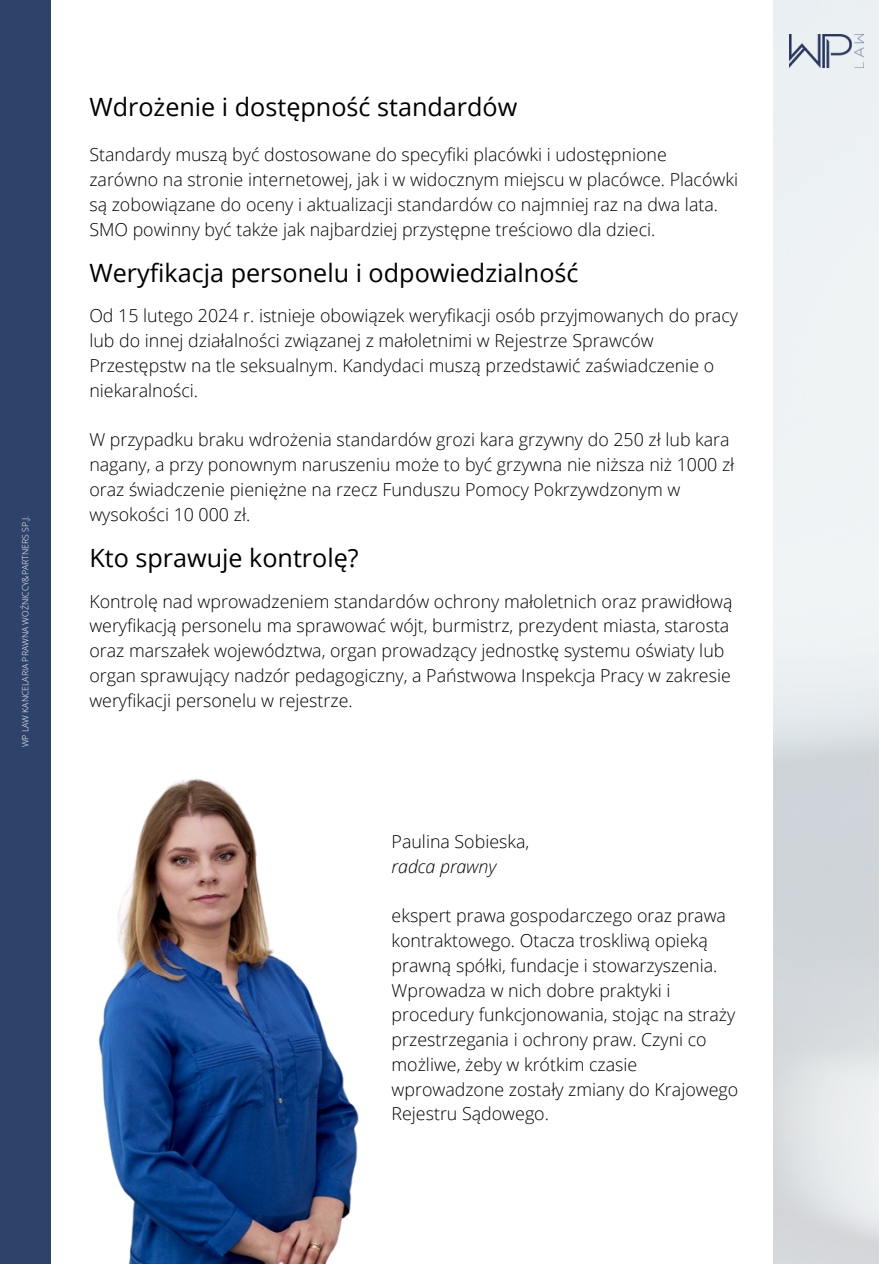
<style>
.page{position:relative;width:894px;height:1264px;background:#fff}
.page>*{position:absolute;margin:0;border:0;box-sizing:border-box;transform-origin:0 0}
.t1{font:25.2px "Open Sans";color:#000}
.t2{font:300 17.85px/24.8px "Open Sans";color:#000}
.t3{font:300 8.7px "Open Sans";color:#fff}
.s1{font-style:italic}
</style>
<div class="page">
<img style="left:788px;top:34px;width:75px;height:34px">
<div style="left:0;top:0;width:51px;height:1263px;background:#2d436a"></div>
<img style="left:98px;top:778px;width:261px;height:485px">
<h2 class="t3" style="left:19px;top:747px;width:233px;rotate:-90deg">WP LAW KANCELARIA PRAWNA WOŹNICCY&amp;PARTNERS SP.J.</h2>
<h2 class="t1" style="left:89px;top:89px;width:429px">Wdrożenie i dostępność standardów</h2>
<h1 class="t2" style="left:89px;top:142px;width:650px">Standardy muszą być dostosowane do specyfiki placówki i udostępnione zarówno na stronie internetowej, jak i w widocznym miejscu w placówce. Placówki są zobowiązane do oceny i aktualizacji standardów co najmniej raz na dwa lata.<br>SMO powinny być także jak najbardziej przystępne treściowo dla dzieci.</h1>
<h2 class="t1" style="left:89px;top:255px;width:490px">Weryfikacja personelu i odpowiedzialność</h2>
<p class="t2" style="left:89px;top:303px;width:650px">Od 15 lutego 2024 r. istnieje obowiązek weryfikacji osób przyjmowanych do pracy lub do innej działalności związanej z małoletnimi w Rejestrze Sprawców Przestępstw na tle seksualnym. Kandydaci muszą przedstawić zaświadczenie o niekaralności.</p>
<h2 class="t2" style="left:89px;top:427px;width:646px">W przypadku braku wdrożenia standardów grozi kara grzywny do 250 zł lub kara nagany, a przy ponownym naruszeniu może to być grzywna nie niższa niż 1000 zł oraz świadczenie pieniężne na rzecz Funduszu Pomocy Pokrzywdzonym w wysokości 10 000 zł.</h2>
<h2 class="t1" style="left:89px;top:540px;width:271px">Kto sprawuje kontrolę?</h2>
<p class="t2" style="left:89px;top:588px;width:644px">Kontrolę nad wprowadzeniem standardów ochrony małoletnich oraz prawidłową weryfikacją personelu ma sprawować wójt, burmistrz, prezydent miasta, starosta oraz marszałek województwa, organ prowadzący jednostkę systemu oświaty lub organ sprawujący nadzór pedagogiczny, a Państwowa Inspekcja Pracy w zakresie weryfikacji personelu w rejestrze.</p>
<h1 class="t2" style="left:391px;top:828px;width:139px">Paulina Sobieska, <span class="s1">radca prawny</span></h1>
<h2 class="t2" style="left:391px;top:903px;width:348px">ekspert prawa gospodarczego oraz prawa kontraktowego. Otacza troskliwą opieką prawną spółki, fundacje i stowarzyszenia.<br>Wprowadza w nich dobre praktyki i procedury funkcjonowania, stojąc na straży przestrzegania i ochrony praw. Czyni co możliwe, żeby w krótkim czasie wprowadzone zostały zmiany do Krajowego Rejestru Sądowego.</h2>
</div>
